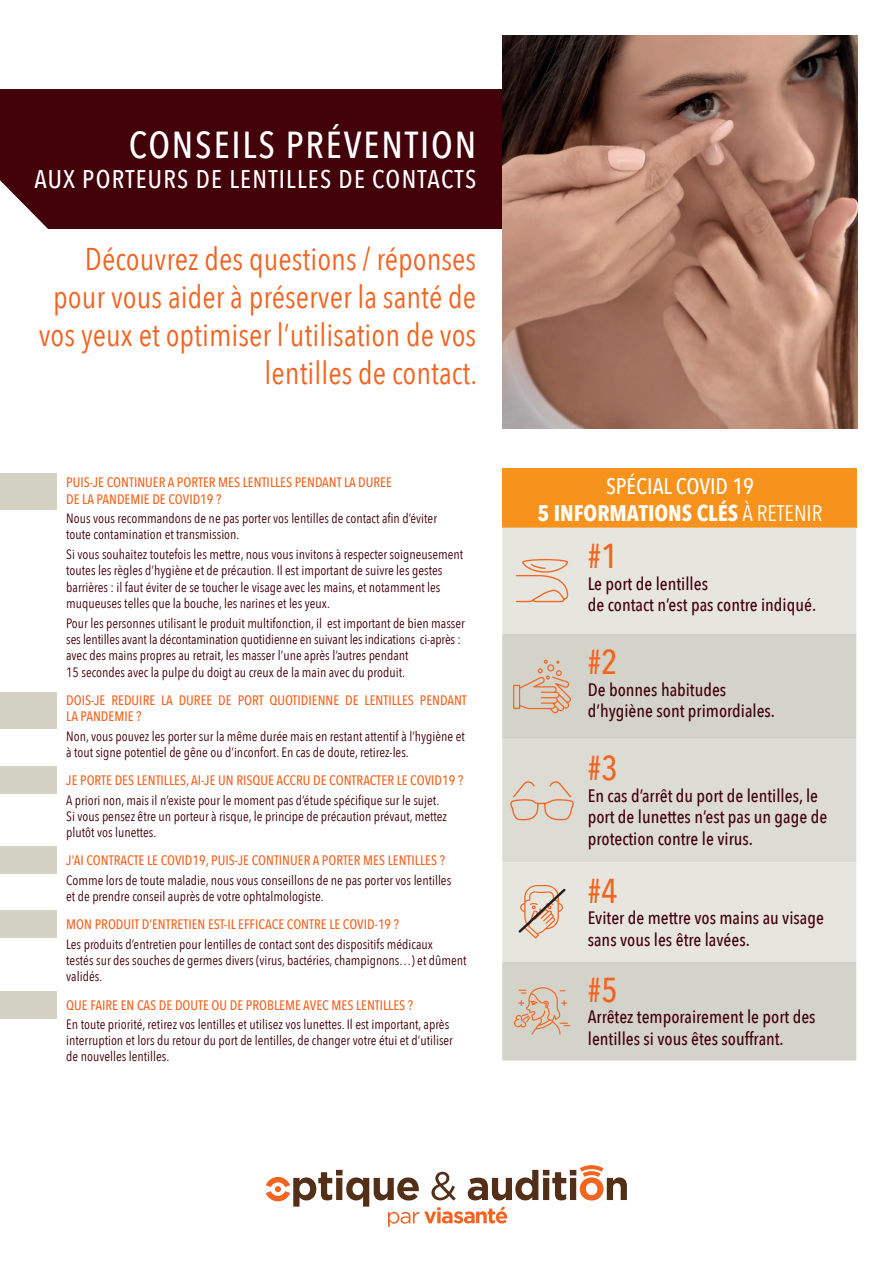
<style>
.page{position:relative;width:893px;height:1263px;background:#fff}
.page>*{position:absolute;margin:0;border:0;box-sizing:border-box;transform-origin:0 0}
.t1{font:500 37.5px "Avenir Next Condensed";letter-spacing:.05em;color:#fff}
.t2{font:500 34.5px "Avenir Next Condensed";color:#f36421}
.t3{font:31.5px/37.8px "Avenir Next Condensed";color:#f06422;text-align:right}
.t4{font:500 25.5px "Avenir Next Condensed";letter-spacing:.05em;color:#fff}
.t5{font:700 22.5px/27px "Avenir Next Condensed";color:#fff;text-align:center}
.t6{font:500 18px/21.6px "Avenir Next Condensed";color:#43010a}
.t7{font:500 13.8px/16.5px "Avenir Next Condensed";color:#f36421}
.t8{font:13.5px/16.4px "Avenir Next Condensed";color:#43010a}
.s1{font-weight:500}
.s2{font-weight:400}
</style>
<div class="page">
<div style="left:0;top:473px;width:56px;height:36px;background:#d2d1c2"></div>
<div style="left:0;top:692px;width:56px;height:37px;background:#d2d1c2"></div>
<div style="left:0;top:766px;width:56px;height:28px;background:#d2d1c2"></div>
<div style="left:0;top:846px;width:56px;height:28px;background:#d2d1c2"></div>
<div style="left:0;top:910px;width:56px;height:28px;background:#d2d1c2"></div>
<div style="left:0;top:991px;width:56px;height:28px;background:#d2d1c2"></div>
<div style="left:0;top:89px;width:858px;height:140px;background:#43010a"></div>
<img style="left:502px;top:35px;width:356px;height:394px">
<svg style="left:0;top:180px;width:48px;height:49px"></svg>
<div style="left:502px;top:468px;width:354px;height:60px;background:#f7931d"></div>
<div style="left:502px;top:633px;width:354px;height:427px;background:#d3d3c9"></div>
<div style="left:502px;top:528px;width:354px;height:105px;background:#e7e6de"></div>
<svg style="left:513px;top:660px;width:58px;height:53px;background:#d7c1ae"></svg>
<svg style="left:502px;top:739px;width:354px;height:222px;background:#e0dfd6"></svg>
<svg style="left:514px;top:987px;width:56px;height:47px;background:#d7c1ae"></svg>
<svg style="left:266px;top:1165px;width:361px;height:62px"></svg>
<h1 class="t1" style="left:129px;top:122px;width:349px">CONSEILS PRÉVENTION</h1>
<h3 class="t4" style="left:34px;top:164px;width:443px">AUX PORTEURS DE LENTILLES DE CONTACTS</h3>
<h3 class="t3" style="left:39px;top:239px;width:440px">Découvrez des questions / réponses pour vous aider à préserver la santé de vos yeux et optimiser l’utilisation de vos lentilles de contact.</h3>
<p class="t7" style="left:66px;top:474px;width:327px">PUIS-JE CONTINUER A PORTER MES LENTILLES PENDANT LA DUREE<br>DE LA PANDEMIE DE COVID19 ?</p>
<p class="t8" style="left:66px;top:509px;width:372px">Nous vous recommandons de ne pas porter vos lentilles de contact afin d’éviter toute contamination et transmission.</p>
<p class="t8" style="left:66px;top:546px;width:398px">Si vous souhaitez toutefois les mettre, nous vous invitons à respecter soigneusement toutes les règles d’hygiène et de précaution. Il est important de suivre les gestes barrières : il faut éviter de se toucher le visage avec les mains, et notamment les muqueuses telles que la bouche, les narines et les yeux.</p>
<p class="t8" style="left:66px;top:614px;width:400px">Pour les personnes utilisant le produit multifonction, il est important de bien masser ses lentilles avant la décontamination quotidienne en suivant les indications ci-après : avec des mains propres au retrait, les masser l’une après l’autres pendant<br>15 secondes avec la pulpe du doigt au creux de la main avec du produit.</p>
<p class="t7" style="left:66px;top:692px;width:402px">DOIS-JE REDUIRE LA DUREE DE PORT QUOTIDIENNE DE LENTILLES PENDANT<br>LA PANDEMIE ?</p>
<p class="t8" style="left:66px;top:727px;width:400px">Non, vous pouvez les porter sur la même durée mais en restant attentif à l’hygiène et à tout signe potentiel de gêne ou d’inconfort. En cas de doute, retirez-les.</p>
<p class="t7" style="left:66px;top:772px;width:399px">JE PORTE DES LENTILLES, AI-JE UN RISQUE ACCRU DE CONTRACTER LE COVID19 ?</p>
<p class="t8" style="left:66px;top:791px;width:382px">A priori non, mais il n’existe pour le moment pas d’étude spécifique sur le sujet.<br>Si vous pensez être un porteur à risque, le principe de précaution prévaut, mettez plutôt vos lunettes.</p>
<p class="t7" style="left:66px;top:852px;width:380px">J’AI CONTRACTE LE COVID19, PUIS-JE CONTINUER A PORTER MES LENTILLES ?</p>
<p class="t8" style="left:66px;top:871px;width:386px">Comme lors de toute maladie, nous vous conseillons de ne pas porter vos lentilles et de prendre conseil auprès de votre ophtalmologiste.</p>
<p class="t7" style="left:66px;top:916px;width:334px">MON PRODUIT D’ENTRETIEN EST-IL EFFICACE CONTRE LE COVID-19 ?</p>
<p class="t8" style="left:66px;top:935px;width:402px">Les produits d’entretien pour lentilles de contact sont des dispositifs médicaux<br>testés sur des souches de germes divers (virus, bactéries, champignons…) et dûment validés.</p>
<p class="t7" style="left:66px;top:996px;width:348px">QUE FAIRE EN CAS DE DOUTE OU DE PROBLEME AVEC MES LENTILLES ?</p>
<p class="t8" style="left:66px;top:1015px;width:388px">En toute priorité, retirez vos lentilles et utilisez vos lunettes. Il est important, après interruption et lors du retour du port de lentilles, de changer votre étui et d’utiliser de nouvelles lentilles.</p>
<h3 class="t5" style="left:537px;top:473px;width:287px"><span class="s1">SPÉCIAL COVID 19<br></span>5 INFORMATIONS CLÉS <span class="s2">À RETENIR</span></h3>
<h2 class="t2" style="left:588px;top:535px;width:32px">#1</h2>
<h3 class="t6" style="left:588px;top:573px;width:230px">Le port de lentilles<br>de contact n’est pas contre indiqué.</h3>
<h2 class="t2" style="left:588px;top:641px;width:32px">#2</h2>
<h3 class="t6" style="left:588px;top:678px;width:189px">De bonnes habitudes d’hygiène sont primordiales.</h3>
<h2 class="t2" style="left:588px;top:747px;width:32px">#3</h2>
<h3 class="t6" style="left:588px;top:784px;width:241px">En cas d’arrêt du port de lentilles, le port de lunettes n’est pas un gage de protection contre le virus.</h3>
<h2 class="t2" style="left:588px;top:870px;width:32px">#4</h2>
<h3 class="t6" style="left:588px;top:907px;width:238px">Eviter de mettre vos mains au visage sans vous les être lavées.</h3>
<h2 class="t2" style="left:588px;top:969px;width:32px">#5</h2>
<h3 class="t6" style="left:588px;top:1006px;width:229px">Arrêtez temporairement le port des lentilles si vous êtes souffrant.</h3>
</div>
